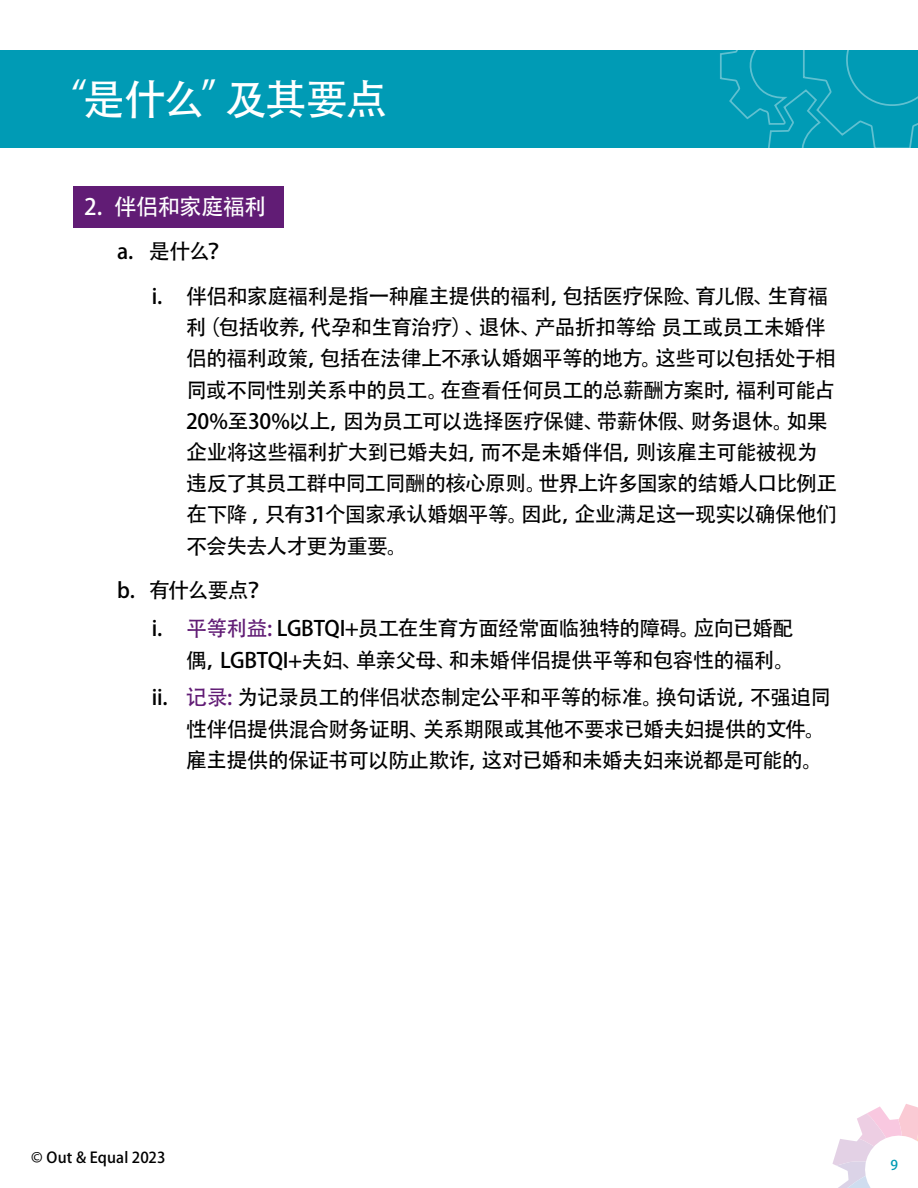
<style>
.page{position:relative;width:918px;height:1188px;background:#fff}
.page>*{position:absolute;margin:0;border:0;box-sizing:border-box;transform-origin:0 0}
.t1{font:42px "Adobe Heiti Std";letter-spacing:-.045em;color:#fff}
.t2{font:22.5px "Adobe Heiti Std";letter-spacing:-.035em;color:#fff}
.t3{font:21px/31.2px "Adobe Heiti Std";letter-spacing:-.04em;color:#000}
.t4{font:15px "Adobe Heiti Std";letter-spacing:.01em;color:#000}
.t5{font:13.5px "Adobe Heiti Std";color:#009bb5}
.s1{color:#611c75}
</style>
<div class="page">
<div style="left:73px;top:186px;width:211px;height:41px;background:#611c75"></div>
<div style="left:0;top:50px;width:918px;height:97px;background:#009bb5"></div>
<svg style="left:720px;top:50px;width:198px;height:97px"></svg>
<svg style="left:832px;top:1104px;width:86px;height:84px"></svg>
<h1 class="t1" style="left:45px;top:74px;width:344px">“是什么”及其要点</h1>
<p class="t2" style="left:84px;top:193px;width:184px">2. 伴侣和家庭福利</p>
<p class="t3" style="left:152px;top:230px;width:678px;line-height:44.7px;text-indent:-35px">a. 是什么？<br>i. 伴侣和家庭福利是指一种雇主提供的福利，包括医疗保险、育儿假、生育福</p>
<p class="t3" style="left:186px;top:312px;width:652px">利（包括收养，代孕和生育治疗）、退休、产品折扣等给 员工或员工未婚伴侣的福利政策，包括在法律上不承认婚姻平等的地方。这些可以包括处于相同或不同性别关系中的员工。在查看任何员工的总薪酬方案时，福利可能占20%至30%以上，因为员工可以选择医疗保健、带薪休假、财务退休。如果企业将这些福利扩大到已婚夫妇，而不是未婚伴侣，则该雇主可能被视为违反了其员工群中同工同酬的核心原则。世界上许多国家的结婚人口比例正在下降 ，只有31个国家承认婚姻平等。因此，企业满足这一现实以确保他们不会失去人才更为重要。</p>
<p class="t3" style="left:152px;top:572px;width:643px;line-height:38px;text-indent:-35px">b. 有什么要点？<br>i. <span class="s1">平等利益:</span> LGBTQI+员工在生育方面经常面临独特的障碍。应向已婚配</p>
<p class="t3" style="left:152px;top:641px;width:681px;line-height:38px;text-align:center">偶，LGBTQI+夫妇、单亲父母、和未婚伴侣提供平等和包容性的福利。<br>ii. <span class="s1">记录:</span> 为记录员工的伴侣状态制定公平和平等的标准。换句话说，不强迫同</p>
<p class="t3" style="left:186px;top:714px;width:641px">性伴侣提供混合财务证明、关系期限或其他不要求已婚夫妇提供的文件。雇主提供的保证书可以防止欺诈，这对已婚和未婚夫妇来说都是可能的。</p>
<p class="t4" style="left:31px;top:1149px;width:136px">© Out &amp; Equal 2023</p>
<p class="t5" style="left:890px;top:1157px;width:9px">9</p>
</div>
